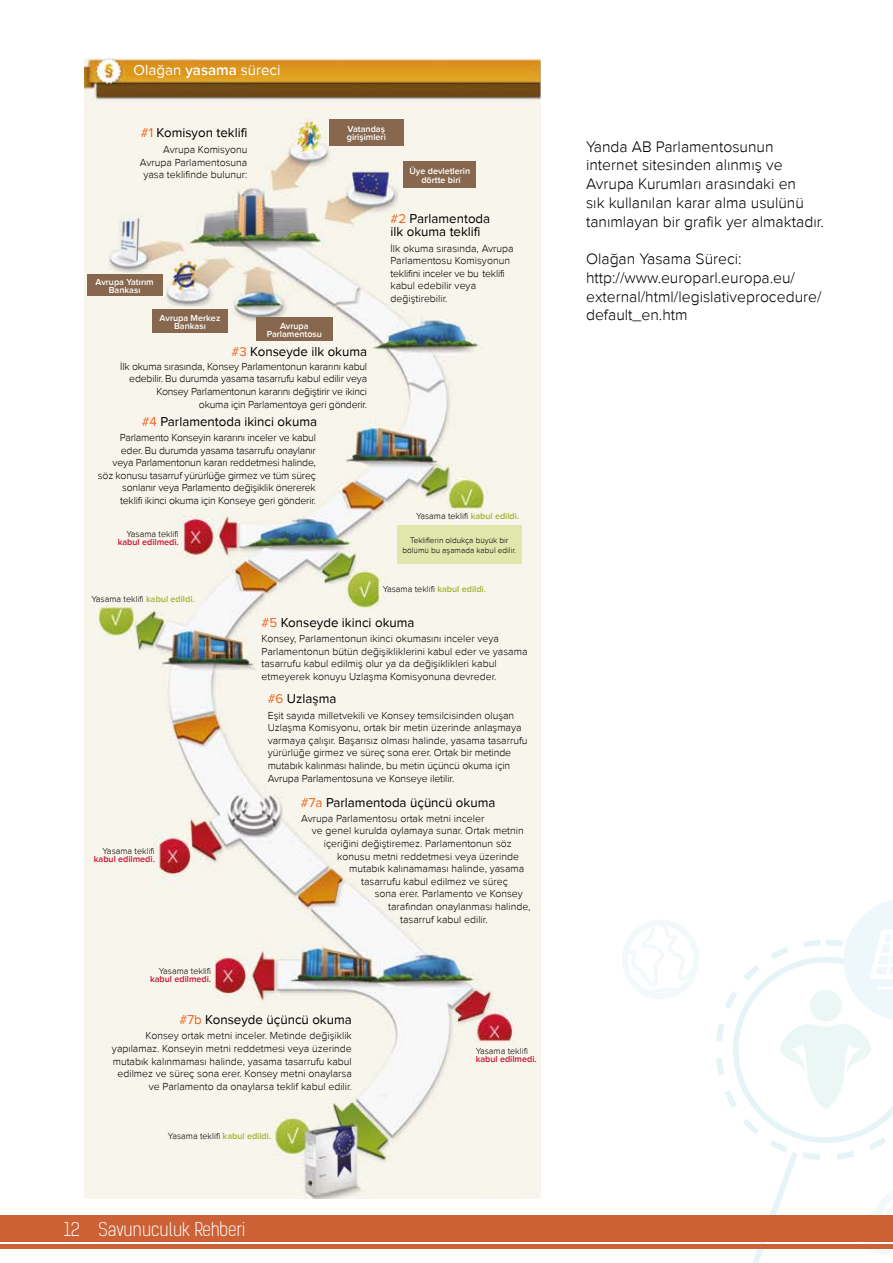
<style>
.page{position:relative;width:893px;height:1263px;background:#fff}
.page>*{position:absolute;margin:0;border:0;box-sizing:border-box;transform-origin:0 0}
.t1{font:300 18px "Kelson Sans";color:#fff}
.t2{font:300 15.75px/18.8px "Proxima Nova";color:#000}
.t3{font:15.15px "Proxima Nova";color:#fff}
.t4{font:13.35px/12.9px "Proxima Nova";color:#000}
.t5{font:300 10.5px/12.6px "Proxima Nova";color:#000}
.t6{font:300 10.5px/12.6px "Proxima Nova";letter-spacing:-.02em;color:#000;text-align:right}
.t7{font:300 9px "Proxima Nova";color:#000}
.t8{font:600 9px/8.2px "Proxima Nova";color:#fff;text-align:center}
.t9{font:600 9px "Proxima Nova";color:#c81530}
.t10{font:300 8.25px/10.1px "Proxima Nova";color:#000;text-align:center}
.s1{font-weight:600}
.s2{color:#ec641d}
.s3{font-weight:600;color:#a0b634}
</style>
<div class="page">
<img style="left:84px;top:58px;width:456px;height:1140px">
<div style="left:397px;top:526px;width:124px;height:38px;background:#e0e7ad"></div>
<div style="left:329px;top:119px;width:74px;height:27px;background:#87684f"></div>
<div style="left:403px;top:162px;width:73px;height:26px;background:#87684f"></div>
<div style="left:87px;top:275px;width:75px;height:21px;background:#87684f"></div>
<div style="left:152px;top:309px;width:75px;height:24px;background:#87684f"></div>
<div style="left:256px;top:317px;width:76px;height:24px;background:#87684f"></div>
<svg style="left:716px;top:900px;width:177px;height:363px"></svg>
<svg style="left:622px;top:920px;width:77px;height:79px"></svg>
<div style="left:0;top:1215px;width:893px;height:27px;background:#cc6136"></div>
<hr style="left:0;top:1244px;width:893px;height:4px;background:#cc6136">
<h3 class="t3" style="left:134px;top:61px;width:148px">Olağan <span class="s1">yasama</span> süreci</h3>
<p class="t4" style="left:141px;top:126px;width:108px"><span class="s2">#1</span> Komisyon teklifi</p>
<p class="t5" style="left:140px;top:144px;width:109px;text-align:right">Avrupa Komisyonu<br>Avrupa Parlamentosuna yasa teklifinde bulunur:</p>
<p class="t8" style="left:95px;top:278px;width:60px">Avrupa Yatırım<br>Bankası</p>
<p class="t8" style="left:160px;top:314px;width:62px">Avrupa Merkez<br>Bankası</p>
<p class="t8" style="left:267px;top:322px;width:57px">Avrupa<br>Parlamentosu</p>
<p class="t8" style="left:347px;top:125px;width:41px;text-align:left">Vatandaş girişimleri</p>
<p class="t8" style="left:409px;top:167px;width:62px">Üye devletlerin dörtte biri</p>
<p class="t4" style="left:390px;top:213px;width:101px"><span class="s2">#2</span> Parlamentoda ilk okuma teklifi</p>
<p class="t5" style="left:390px;top:242px;width:125px">İlk okuma sırasında, Avrupa<br>Parlamentosu Komisyonun teklifini inceler ve bu teklifi kabul edebilir veya değiştirebilir.</p>
<p class="t4" style="left:232px;top:345px;width:137px"><span class="s2">#3</span> Konseyde ilk okuma</p>
<p class="t6" style="left:120px;top:360px;width:248px">İlk okuma sırasında, Konsey Parlamentonun kararını kabul edebilir. Bu durumda yasama tasarrufu kabul edilir veya Konsey Parlamentonun kararını değiştirir ve ikinci<br>okuma için Parlamentoya geri gönderir.</p>
<p class="t6" style="left:98px;top:431px;width:219px">Parlamento Konseyin kararını inceler ve kabul eder. Bu durumda yasama tasarrufu onaylanır veya Parlamentonun kararı reddetmesi halinde, söz konusu tasarruf yürürlüğe girmez ve tüm süreç sonlanır veya Parlamento değişiklik önererek teklifi ikinci okuma için Konseye geri gönderir.</p>
<p class="t4" style="left:142px;top:415px;width:177px"><span class="s2">#4</span> Parlamentoda ikinci okuma</p>
<p class="t7" style="left:126px;top:529px;width:54px">Yasama teklifi</p>
<p class="t9" style="left:118px;top:536px;width:63px">kabul edilmedi.</p>
<p class="t7" style="left:91px;top:594px;width:105px">Yasama teklifi <span class="s3">kabul edildi.</span></p>
<p class="t7" style="left:416px;top:511px;width:105px">Yasama teklifi <span class="s3">kabul edildi.</span></p>
<p class="t10" style="left:402px;top:536px;width:115px">Tekliflerin oldukça büyük bir bölümü bu aşamada kabul edilir.</p>
<p class="t7" style="left:383px;top:584px;width:105px">Yasama teklifi <span class="s3">kabul edildi.</span></p>
<p class="t7" style="left:103px;top:846px;width:54px">Yasama teklifi</p>
<p class="t9" style="left:94px;top:854px;width:63px">kabul edilmedi.</p>
<p class="t7" style="left:159px;top:966px;width:54px">Yasama teklifi</p>
<p class="t9" style="left:150px;top:973px;width:63px">kabul edilmedi.</p>
<p class="t4" style="left:262px;top:616px;width:154px"><span class="s2">#5</span> Konseyde ikinci okuma</p>
<p class="t5" style="left:262px;top:633px;width:267px">Konsey, Parlamentonun ikinci okumasını inceler veya Parlamentonun bütün değişikliklerini kabul eder ve yasama tasarrufu kabul edilmiş olur ya da değişiklikleri kabul etmeyerek konuyu Uzlaşma Komisyonuna devreder.</p>
<p class="t5" style="left:268px;top:709px;width:261px">Eşit sayıda milletvekili ve Konsey temsilcisinden oluşan Uzlaşma Komisyonu, ortak bir metin üzerinde anlaşmaya varmaya çalışır. Başarısız olması halinde, yasama tasarrufu yürürlüğe girmez ve süreç sona erer. Ortak bir metinde mutabık kalınması halinde, bu metin üçüncü okuma için Avrupa Parlamentosuna ve Konseye iletilir.</p>
<p class="t5" style="left:301px;top:812px;width:185px">Avrupa Parlamentosu ortak metni inceler</p>
<p class="t5" style="left:312px;top:825px;width:213px">ve genel kurulda oylamaya sunar. Ortak metnin</p>
<p class="t5" style="left:324px;top:837px;width:189px">içeriğini değiştiremez. Parlamentonun söz</p>
<p class="t5" style="left:337px;top:850px;width:183px">konusu metni reddetmesi veya üzerinde</p>
<p class="t5" style="left:349px;top:862px;width:177px">mutabık kalınamaması halinde, yasama</p>
<p class="t5" style="left:361px;top:875px;width:148px">tasarrufu kabul edilmez ve süreç</p>
<p class="t5" style="left:375px;top:888px;width:150px">sona erer. Parlamento ve Konsey</p>
<p class="t5" style="left:388px;top:900px;width:144px">tarafından onaylanması halinde,</p>
<p class="t5" style="left:400px;top:913px;width:89px">tasarruf kabul edilir.</p>
<p class="t4" style="left:268px;top:693px;width:70px"><span class="s2">#6</span> Uzlaşma</p>
<p class="t4" style="left:301px;top:797px;width:196px"><span class="s2">#7a</span> Parlamentoda üçüncü okuma</p>
<p class="t4" style="left:180px;top:1013px;width:174px"><span class="s2">#7b</span> Konseyde üçüncü okuma</p>
<p class="t5" style="left:112px;top:1030px;width:241px;text-align:right">Konsey ortak metni inceler. Metinde değişiklik yapılamaz. Konseyin metni reddetmesi veya üzerinde mutabık kalınmaması halinde, yasama tasarrufu kabul edilmez ve süreç sona erer. Konsey metni onaylarsa ve Parlamento da onaylarsa teklif kabul edilir.</p>
<p class="t7" style="left:168px;top:1131px;width:105px">Yasama teklifi <span class="s3">kabul edildi.</span></p>
<h1 class="t1" style="left:64px;top:1218px;width:183px">12 Savunuculuk Rehberi</h1>
<p class="t7" style="left:476px;top:1045px;width:54px">Yasama teklifi</p>
<p class="t9" style="left:476px;top:1053px;width:63px">kabul edilmedi.</p>
<h2 class="t2" style="left:586px;top:137px;width:239px">Yanda AB Parlamentosunun internet sitesinden alınmış ve<br>Avrupa Kurumları arasındaki en<br>sık kullanılan karar alma usulünü tanımlayan bir grafik yer almaktadır.</h2>
<h2 class="t2" style="left:586px;top:250px;width:237px">Olağan Yasama Süreci: http://www.europarl.europa.eu/ external/html/legislativeprocedure/ default_en.htm</h2>
</div>
